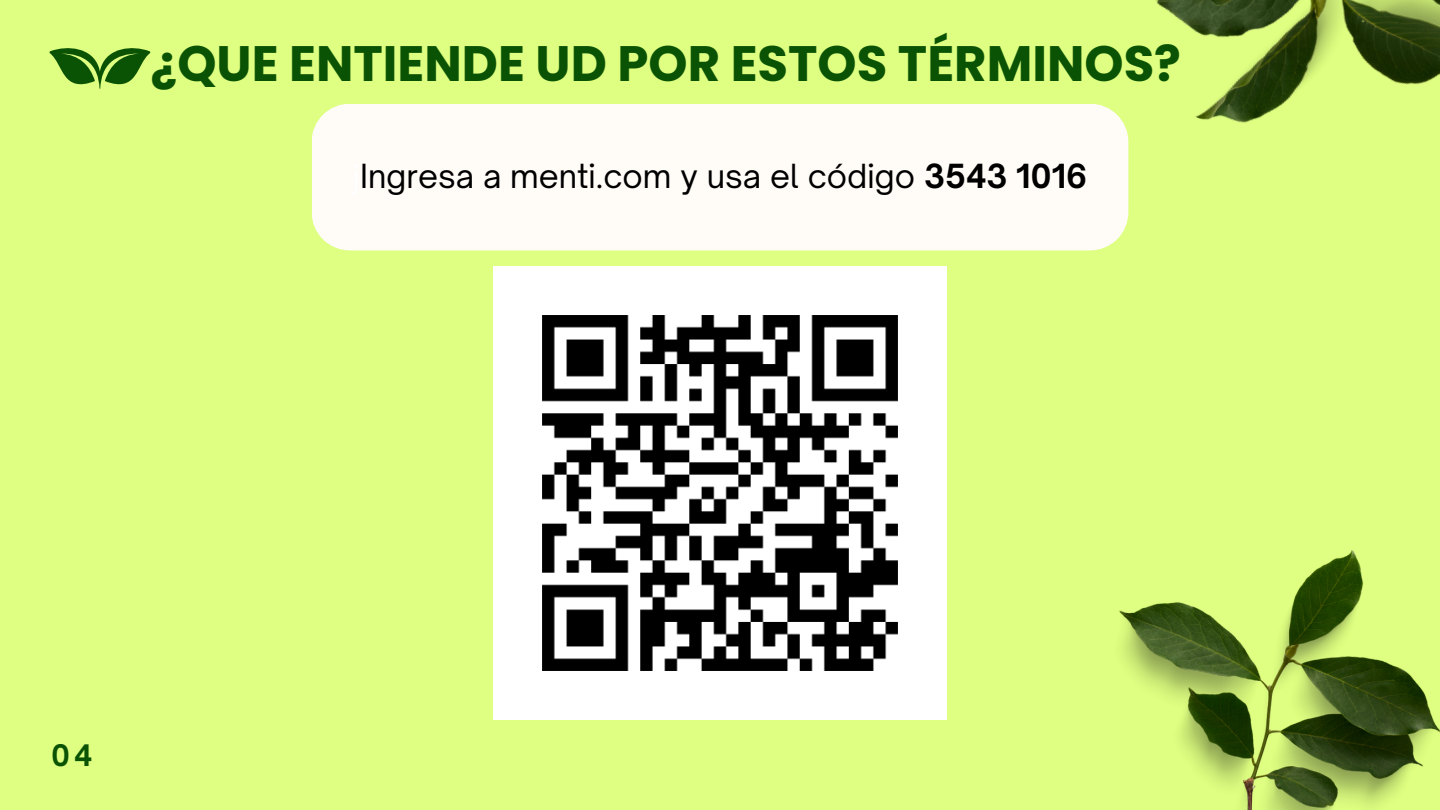
<style>
.page{position:relative;width:1440px;height:810px;background:#deff81}
.page>*{position:absolute;margin:0;border:0;box-sizing:border-box;transform-origin:0 0}
.t1{font:700 49.8px "Poppins";color:#0b5304}
.t2{font:31.8px "Open Sauce One";color:#000}
.t3{font:700 28.4px "Open Sauce One";color:#0b5304}
.s1{color:#fff}
.s2{font-weight:700}
</style>
<div class="page">
<svg style="left:49px;top:48px;width:101px;height:41px"></svg>
<img style="left:1119px;top:551px;width:321px;height:259px">
<img style="left:1128px;top:0;width:312px;height:217px">
<img style="left:494px;top:267px;width:453px;height:453px">
<div style="left:312px;top:104px;width:816px;height:146px;background:#fffbf7"></div>
<p class="t1" style="left:151px;top:29px;width:1032px">¿QUE ENTIENDE UD POR ESTOS TÉRMINOS?</p>
<p class="t2" style="left:353px;top:156px;width:736px"><span class="s1">j</span>Ingresa a menti.com y usa el código <span class="s2">3543 1016</span></p>
<h1 class="t3" style="left:51px;top:738px;width:43px">04</h1>
</div>
